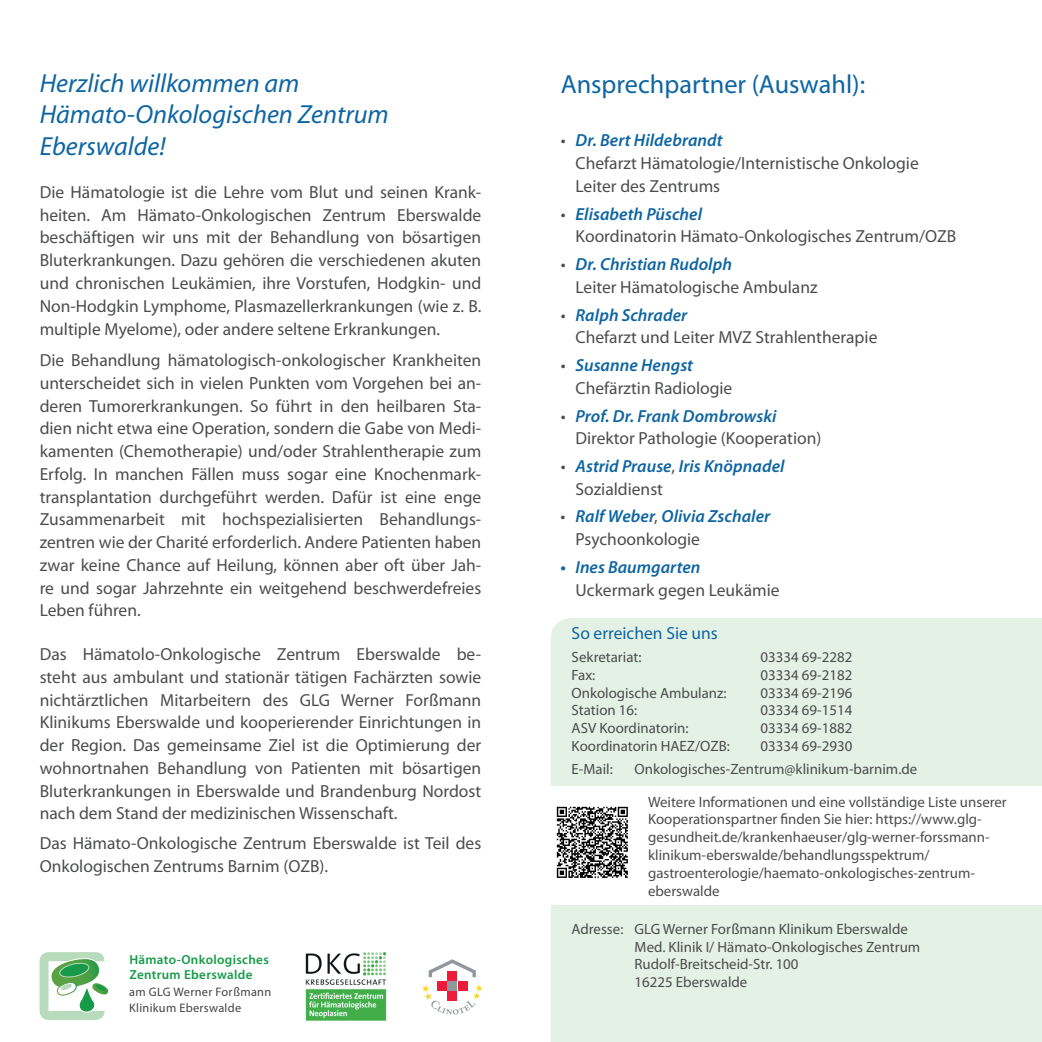
<style>
.page{position:relative;width:1042px;height:1042px;background:#fff}
.page>*{position:absolute;margin:0;border:0;box-sizing:border-box;transform-origin:0 0}
.t1{font:italic 26.25px/31.5px "Myriad Pro";color:#0e65a2}
.t2{font:26.25px "Myriad Pro";color:#0e65a2}
.t3{font:17.5px/22.8px "Myriad Pro";color:#4b4c4d}
.t4{font:italic 600 17.5px/22.8px "Myriad Pro";letter-spacing:.005em;color:#0e65a2}
.t5{font:17.5px "Myriad Pro";color:#0e65a2}
.t6{font:14.88px/17.8px "Myriad Pro";color:#4b4c4d}
.t7{font:600 13.12px/15.8px "Myriad Pro";letter-spacing:.025em;color:#179b48}
.t8{font:12.25px/15.8px "Myriad Pro";letter-spacing:.025em;color:#424545}
.s1{font-weight:600;font-style:italic;color:#0e65a2}
.s2{font-weight:400;font-style:normal;color:#4b4c4d}
</style>
<div class="page">
<svg style="left:40px;top:952px;width:69px;height:68px"></svg>
<div style="left:551px;top:618px;width:491px;height:424px;background:#e4f1e5"></div>
<svg style="left:429px;top:959px;width:47px;height:18px"></svg>
<svg style="left:422px;top:984px;width:59px;height:31px"></svg>
<div style="left:448px;top:971px;width:9px;height:9px;background:#ed1a3a"></div>
<div style="left:437px;top:981px;width:10px;height:9px;background:#ed1a3a"></div>
<div style="left:458px;top:981px;width:9px;height:9px;background:#ed1a3a"></div>
<div style="left:448px;top:991px;width:9px;height:9px;background:#ed1a3a"></div>
<div style="left:448px;top:981px;width:9px;height:9px;background:#90979d"></div>
<img style="left:305px;top:952px;width:82px;height:69px">
<div style="left:540px;top:785px;width:502px;height:119px;background:#fff"></div>
<img style="left:556px;top:806px;width:72px;height:72px">
<h1 class="t1" style="left:40px;top:67px;width:350px">Herzlich willkommen am<br>Hämato-Onkologischen Zentrum<br>Eberswalde!</h1>
<p class="t3" style="left:40px;top:180px;width:443px;text-align:justify">Die Hämatologie ist die Lehre vom Blut und seinen Krank&shy;heiten. Am Hämato-Onkologischen Zentrum Eberswalde beschäftigen wir uns mit der Behandlung von bösartigen Bluterkrankungen. Dazu gehören die verschiedenen akuten und chronischen Leukämien, ihre Vorstufen, Hodgkin- und Non-Hodgkin Lymphome, Plasmazellerkrankungen (wie z. B. multiple Myelome), oder andere seltene Erkrankungen.</p>
<p class="t3" style="left:40px;top:348px;width:443px;text-align:justify">Die Behandlung hämatologisch-onkologischer Krankheiten unterscheidet sich in vielen Punkten vom Vorgehen bei an&shy;deren Tumorerkrankungen. So führt in den heilbaren Sta&shy;dien nicht etwa eine Operation, sondern die Gabe von Medi&shy;kamenten (Chemotherapie) und/oder Strahlentherapie zum Erfolg. In manchen Fällen muss sogar eine Knochenmark&shy;transplantation durchgeführt werden. Dafür ist eine enge Zusammenarbeit mit hochspezialisierten Behandlungs&shy;zentren wie der Charité erforderlich. Andere Patienten haben zwar keine Chance auf Heilung, können aber oft über Jah&shy;re und sogar Jahrzehnte ein weitgehend beschwerdefreies Leben führen.</p>
<p class="t3" style="left:40px;top:642px;width:443px;text-align:justify">Das Hämatolo-Onkologische Zentrum Eberswalde be&shy;steht aus ambulant und stationär tätigen Fachärzten sowie nichtärztlichen Mitarbeitern des GLG Werner Forßmann Klinikums Eberswalde und kooperierender Einrichtungen in der Region. Das gemeinsame Ziel ist die Optimierung der wohnortnahen Behandlung von Patienten mit bösartigen Bluterkrankungen in Eberswalde und Brandenburg Nordost nach dem Stand der medizinischen Wissenschaft.</p>
<p class="t3" style="left:40px;top:831px;width:443px">Das Hämato-Onkologische Zentrum Eberswalde ist Teil des<br>Onkologischen Zentrums Barnim (OZB).</p>
<p class="t7" style="left:129px;top:951px;width:141px">Hämato-Onkologisches<br>Zentrum Eberswalde</p>
<p class="t8" style="left:129px;top:984px;width:144px">am GLG Werner Forßmann<br>Klinikum Eberswalde</p>
<h1 class="t2" style="left:561px;top:68px;width:306px">Ansprechpartner (Auswahl):</h1>
<p class="t3" style="left:575px;top:129px;width:345px;text-indent:-15px">• <span class="s1">Dr. Bert Hildebrandt<br></span>Chefarzt Hämatologie/Internistische Onkologie<br>Leiter des Zentrums</p>
<p class="t3" style="left:575px;top:202px;width:382px;text-indent:-15px">• <span class="s1">Elisabeth Püschel<br></span>Koordinatorin Hämato-Onkologisches Zentrum/OZB</p>
<p class="t3" style="left:575px;top:253px;width:243px;text-indent:-15px">• <span class="s1">Dr. Christian Rudolph<br></span>Leiter Hämatologische Ambulanz</p>
<p class="t3" style="left:575px;top:303px;width:303px;text-indent:-15px">• <span class="s1">Ralph Schrader<br></span>Chefarzt und Leiter MVZ Strahlentherapie</p>
<p class="t3" style="left:575px;top:353px;width:158px;text-indent:-15px">• <span class="s1">Susanne Hengst<br></span>Chefärztin Radiologie</p>
<p class="t3" style="left:575px;top:404px;width:247px;text-indent:-15px">• <span class="s1">Prof. Dr. Frank Dombrowski<br></span>Direktor Pathologie (Kooperation)</p>
<p class="t4" style="left:575px;top:454px;width:210px;text-indent:-15px"><span class="s2">•</span> Astrid Prause<span class="s2">,</span> Iris Knöpnadel<br><span class="s2">Sozialdienst</span></p>
<p class="t4" style="left:575px;top:505px;width:196px;text-indent:-15px"><span class="s2">•</span> Ralf Weber<span class="s2">,</span> Olivia Zschaler<br><span class="s2">Psychoonkologie</span></p>
<p class="t4" style="left:561px;top:555px;width:141px">• Ines Baumgarten</p>
<p class="t3" style="left:575px;top:578px;width:206px">Uckermark gegen Leukämie</p>
<p class="t5" style="left:571px;top:622px;width:148px">So erreichen Sie uns</p>
<p class="t6" style="left:571px;top:648px;width:71px">Sekretariat:</p>
<p class="t6" style="left:760px;top:648px;width:93px">03334 69-2282</p>
<p class="t6" style="left:571px;top:665px;width:25px">Fax:</p>
<p class="t6" style="left:760px;top:665px;width:93px">03334 69-2182</p>
<p class="t6" style="left:571px;top:683px;width:156px">Onkologische Ambulanz:</p>
<p class="t6" style="left:760px;top:683px;width:93px">03334 69-2196</p>
<p class="t6" style="left:571px;top:701px;width:67px">Station 16:</p>
<p class="t6" style="left:760px;top:701px;width:93px">03334 69-1514</p>
<p class="t6" style="left:571px;top:719px;width:118px">ASV Koordinatorin:</p>
<p class="t6" style="left:760px;top:719px;width:93px">03334 69-1882</p>
<p class="t6" style="left:571px;top:737px;width:160px">Koordinatorin HAEZ/OZB:</p>
<p class="t6" style="left:760px;top:737px;width:93px">03334 69-2930</p>
<p class="t6" style="left:571px;top:760px;width:43px">E-Mail:</p>
<p class="t6" style="left:634px;top:760px;width:284px">Onkologisches-Zentrum@klinikum-barnim.de</p>
<p class="t6" style="left:648px;top:792px;width:360px">Weitere Informationen und eine vollständige Liste unserer Kooperationspartner finden Sie hier: https://www.glg&shy;gesundheit.de/krankenhaeuser/glg-werner-forssmann&shy;klinikum-eberswalde/behandlungsspektrum/ gastroenterologie/haemato-onkologisches-zentrum&shy;eberswalde</p>
<p class="t6" style="left:634px;top:919px;width:287px;text-indent:-63px">Adresse: GLG Werner Forßmann Klinikum Eberswalde Med. Klinik I/ Hämato-Onkologisches Zentrum Rudolf-Breitscheid-Str. 100<br>16225 Eberswalde</p>
</div>
